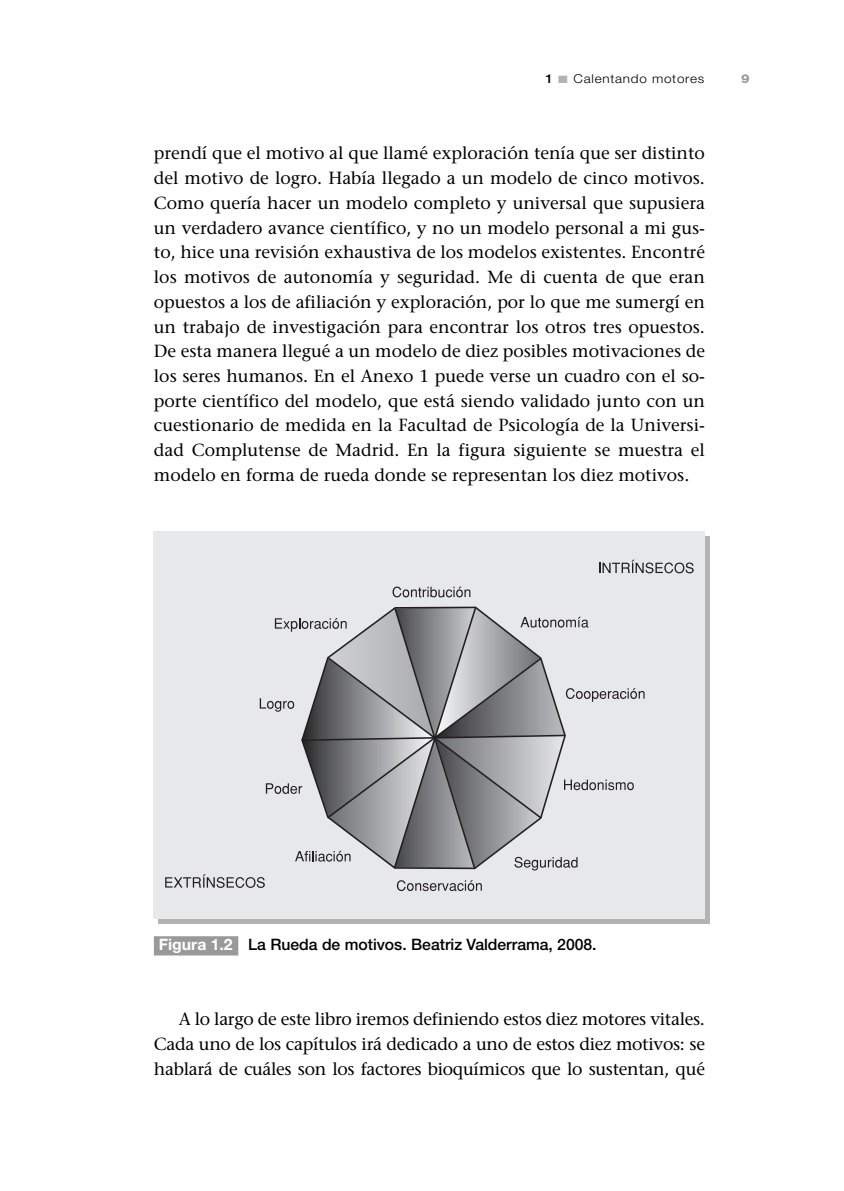
<style>
.page{position:relative;width:844px;height:1191px;background:#fff}
.page>*{position:absolute;margin:0;border:0;box-sizing:border-box;transform-origin:0 0}
.t1{font:17.5px/24.7px "Stone Serif";letter-spacing:-.01em;color:#000;text-align:justify}
.t2{font:500 15.75px "Helvetica Neue";color:#000}
.t3{font:300 12.25px "Helvetica Neue";letter-spacing:.055em;color:#000;scale:1.1 1}
.t4{font:800 12.25px "Helvetica Neue";color:#999;scale:1.1 1}
.s1{font-weight:500}
.s2{color:#b3b3b3}
.s3{font-weight:700;color:#fff}
</style>
<div class="page">
<div style="left:154px;top:532px;width:550px;height:387px;background:#e7e8e9"></div>
<svg style="left:392px;top:586px;width:78px;height:11px"></svg>
<svg style="left:599px;top:560px;width:94px;height:13px"></svg>
<svg style="left:165px;top:606px;width:479px;height:285px"></svg>
<div style="left:154px;top:936px;width:84px;height:19px;background:#999"></div>
<p class="t3" style="left:545px;top:74px;width:146px"><span class="s1">1</span> <span class="s2">■</span> Calentando motores</p>
<p class="t4" style="left:741px;top:74px;width:9px">9</p>
<p class="t1" style="left:154px;top:143px;width:552px">prendí que el motivo al que llamé exploración tenía que ser distinto del motivo de logro. Había llegado a un modelo de cinco motivos.<br>Como quería hacer un modelo completo y universal que supusiera un verdadero avance científico, y no un modelo personal a mi gus&shy;to, hice una revisión exhaustiva de los modelos existentes. Encontré los motivos de autonomía y seguridad. Me di cuenta de que eran opuestos a los de afiliación y exploración, por lo que me sumergí en un trabajo de investigación para encontrar los otros tres opuestos.<br>De esta manera llegué a un modelo de diez posibles motivaciones de los seres humanos. En el Anexo 1 puede verse un cuadro con el so&shy;porte científico del modelo, que está siendo validado junto con un cuestionario de medida en la Facultad de Psicología de la Universi&shy;dad Complutense de Madrid. En la figura siguiente se muestra el modelo en forma de rueda donde se representan los diez motivos.</p>
<p class="t2" style="left:159px;top:939px;width:439px"><span class="s3">Figura 1.2</span> La Rueda de motivos. Beatriz Valderrama, 2008.</p>
<p class="t1" style="left:154px;top:1009px;width:552px;text-indent:25px">A lo largo de este libro iremos definiendo estos diez motores vitales.<br>Cada uno de los capítulos irá dedicado a uno de estos diez motivos: se hablará de cuáles son los factores bioquímicos que lo sustentan, qué</p>
</div>
